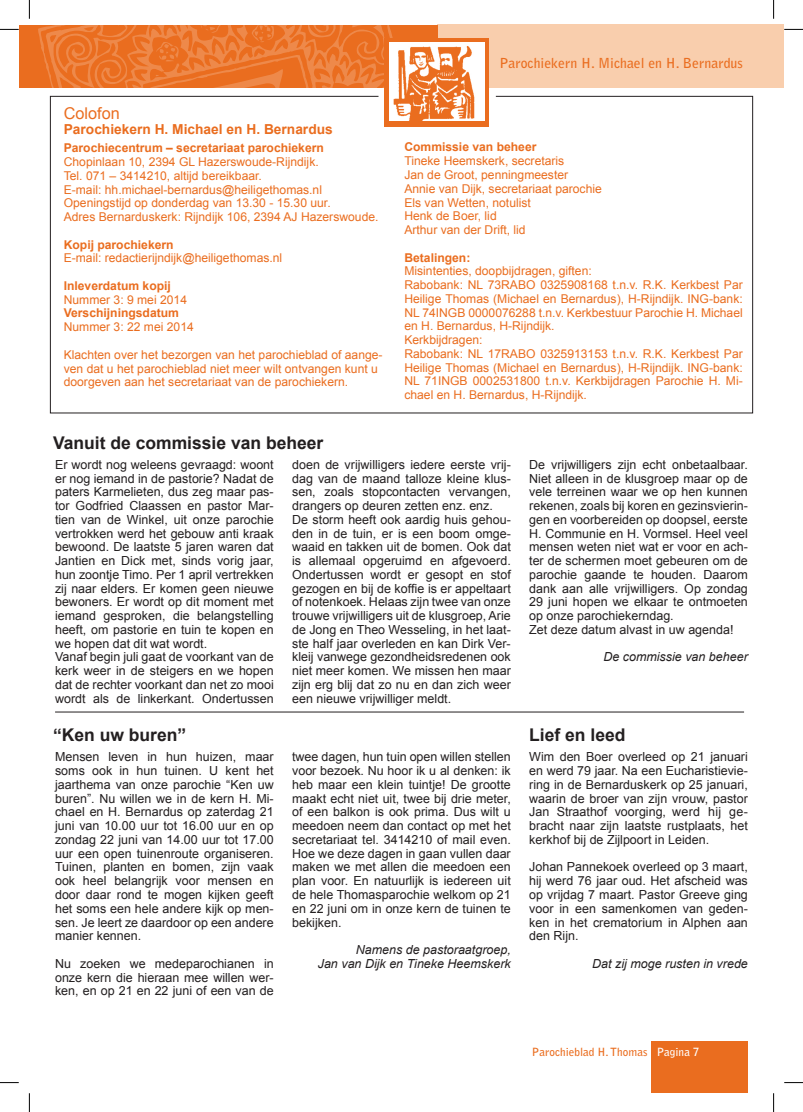
<style>
.page{position:relative;width:803px;height:1112px;background:#fff}
.page>*{position:absolute;margin:0;border:0;box-sizing:border-box;transform-origin:0 0}
.t1{font:700 17.5px "Arial";color:#231f20}
.t2{font:16.25px "Arial";color:#ea6d1f}
.t3{font:700 13.75px "Bell Gothic Std";color:#ea6d1f}
.t4{font:700 13.75px "Arial";color:#ea6d1f}
.t5{font:12.5px/13.8px "Arial";color:#231f20;text-align:justify}
.t6{font:italic 12.5px/13.8px "Arial";color:#231f20;text-align:right}
.t7{font:12.12px/13.8px "Arial";color:#ea6d1f}
.t8{font:700 12.12px "Arial";color:#ea6d1f}
.t9{font:700 11.25px "Bell Gothic Std";color:#ea6d1f}
.s1{color:#fff}
</style>
<div class="page">
<div style="left:438px;top:25px;width:346px;height:63px;background:#f9cead"></div>
<div style="left:19px;top:25px;width:419px;height:62px;background:#ea6d1f"></div>
<svg style="left:38px;top:25px;width:355px;height:63px"></svg>
<svg style="left:384px;top:38px;width:105px;height:58px"></svg>
<div style="left:389px;top:43px;width:95px;height:78px;background:#fff"></div>
<img style="left:398px;top:46px;width:76px;height:50px">
<svg style="left:50px;top:96px;width:703px;height:317px"></svg>
<div style="left:651px;top:1041px;width:96px;height:51px;background:#ea6d1f"></div>
<hr style="left:55px;top:711px;width:689px;height:1px;background:#231f20">
<svg style="left:0;top:29px;width:19px;height:1px"></svg>
<svg style="left:784px;top:29px;width:19px;height:1px"></svg>
<svg style="left:0;top:1082px;width:19px;height:1px"></svg>
<svg style="left:784px;top:1082px;width:19px;height:1px"></svg>
<svg style="left:29px;top:0;width:1px;height:19px"></svg>
<svg style="left:29px;top:1093px;width:1px;height:18px"></svg>
<svg style="left:773px;top:0;width:1px;height:19px"></svg>
<svg style="left:773px;top:1093px;width:1px;height:18px"></svg>
<h2 class="t2" style="left:64px;top:102px;width:57px">Colofon</h2>
<p class="t4" style="left:64px;top:120px;width:270px">Parochiekern H. Michael en H. Bernardus</p>
<p class="t8" style="left:64px;top:139px;width:262px">Parochiecentrum – secretariaat parochiekern</p>
<p class="t7" style="left:64px;top:155px;width:316px">Chopinlaan 10, 2394 GL Hazerswoude-Rijndijk.<br>Tel. 071 – 3414210, altijd bereikbaar.<br>E-mail: hh.michael-bernardus@heiligethomas.nl Openingstijd op donderdag van 13.30 - 15.30 uur.<br>Adres Bernarduskerk: Rijndijk 106, 2394 AJ Hazerswoude.</p>
<p class="t8" style="left:64px;top:236px;width:111px">Kopij parochiekern</p>
<p class="t7" style="left:64px;top:251px;width:220px">E-mail: redactierijndijk@heiligethomas.nl</p>
<p class="t8" style="left:64px;top:277px;width:109px">Inleverdatum kopij</p>
<p class="t7" style="left:64px;top:292px;width:125px">Nummer 3: 9 mei 2014</p>
<p class="t8" style="left:64px;top:304px;width:117px">Verschijningsdatum</p>
<p class="t7" style="left:64px;top:320px;width:132px">Nummer 3: 22 mei 2014</p>
<p class="t7" style="left:64px;top:347px;width:320px">Klachten over het bezorgen van het parochieblad of aange&shy;ven dat u het parochieblad niet meer wilt ontvangen kunt u doorgeven aan het secretariaat van de parochiekern.</p>
<h1 class="t1" style="left:53px;top:430px;width:272px">Vanuit de commissie van beheer</h1>
<p class="t3" style="left:499px;top:55px;width:245px">Parochiekern H. Michael en H. Bernardus</p>
<p class="t8" style="left:404px;top:139px;width:134px">Commissie van beheer</p>
<p class="t7" style="left:404px;top:154px;width:199px">Tineke Heemskerk, secretaris<br>Jan de Groot, penningmeester<br>Annie van Dijk, secretariaat parochie<br>Els van Wetten, notulist<br>Henk de Boer, lid<br>Arthur van der Drift, lid</p>
<p class="t8" style="left:404px;top:249px;width:68px">Betalingen:</p>
<p class="t7" style="left:404px;top:264px;width:340px">Misintenties, doopbijdragen, giften:<br>Rabobank: NL 73RABO 0325908168 t.n.v. R.K. Kerkbest Par Heilige Thomas (Michael en Bernardus), H-Rijndijk. ING-bank:<br>NL 74INGB 0000076288 t.n.v. Kerkbestuur Parochie H. Michael en H. Bernardus, H-Rijndijk.<br>Kerkbijdragen:<br>Rabobank: NL 17RABO 0325913153 t.n.v. R.K. Kerkbest Par Heilige Thomas (Michael en Bernardus), H-Rijndijk. ING-bank:<br>NL 71INGB 0002531800 t.n.v. Kerkbijdragen Parochie H. Mi&shy;chael en H. Bernardus, H-Rijndijk.</p>
<p class="t5" style="left:55px;top:457px;width:220px;text-align:left">Er wordt nog weleens gevraagd: woont er nog iemand in de pastorie? Nadat de paters Karmelieten, dus zeg maar pas&shy;tor Godfried Claassen en pastor Mar&shy;tien van de Winkel, uit onze parochie vertrokken werd het gebouw anti kraak bewoond. De laatste 5 jaren waren dat Jantien en Dick met, sinds vorig jaar, hun zoontje Timo. Per 1 april vertrekken zij naar elders. Er komen geen nieuwe bewoners. Er wordt op dit moment met iemand gesproken, die belangstelling heeft, om pastorie en tuin te kopen en we hopen dat dit wat wordt.<br>Vanaf begin juli gaat de voorkant van de kerk weer in de steigers en we hopen dat de rechter voorkant dan net zo mooi wordt als de linkerkant. Ondertussen</p>
<p class="t5" style="left:292px;top:457px;width:220px;text-align:left">doen de vrijwilligers iedere eerste vrij&shy;dag van de maand talloze kleine klus&shy;sen, zoals stopcontacten vervangen, drangers op deuren zetten enz. enz.<br>De storm heeft ook aardig huis gehou&shy;den in de tuin, er is een boom omge&shy;waaid en takken uit de bomen. Ook dat is allemaal opgeruimd en afgevoerd.<br>Ondertussen wordt er gesopt en stof gezogen en bij de koffie is er appeltaart of notenkoek. Helaas zijn twee van onze trouwe vrijwilligers uit de klusgroep, Arie de Jong en Theo Wesseling, in het laat&shy;ste half jaar overleden en kan Dirk Ver&shy;kleij vanwege gezondheidsredenen ook niet meer komen. We missen hen maar zijn erg blij dat zo nu en dan zich weer een nieuwe vrijwilliger meldt.</p>
<p class="t5" style="left:529px;top:457px;width:220px;text-align:left">De vrijwilligers zijn echt onbetaalbaar.<br>Niet alleen in de klusgroep maar op de vele terreinen waar we op hen kunnen rekenen, zoals bij koren en gezinsvierin&shy;gen en voorbereiden op doopsel, eerste H. Communie en H. Vormsel. Heel veel mensen weten niet wat er voor en ach&shy;ter de schermen moet gebeuren om de parochie gaande te houden. Daarom dank aan alle vrijwilligers. Op zondag 29 juni hopen we elkaar te ontmoeten op onze parochiekerndag.<br>Zet deze datum alvast in uw agenda!</p>
<p class="t6" style="left:603px;top:650px;width:146px">De commissie van beheer</p>
<h1 class="t1" style="left:53px;top:722px;width:135px">“Ken uw buren”</h1>
<h1 class="t1" style="left:529px;top:722px;width:98px">Lief en leed</h1>
<p class="t5" style="left:55px;top:749px;width:220px">Mensen leven in hun huizen, maar soms ook in hun tuinen. U kent het jaarthema van onze parochie “Ken uw buren”. Nu willen we in de kern H. Mi&shy;chael en H. Bernardus op zaterdag 21 juni van 10.00 uur tot 16.00 uur en op zondag 22 juni van 14.00 uur tot 17.00 uur een open tuinenroute organiseren.<br>Tuinen, planten en bomen, zijn vaak ook heel belangrijk voor mensen en door daar rond te mogen kijken geeft het soms een hele andere kijk op men&shy;sen. Je leert ze daardoor op een andere manier kennen.</p>
<p class="t5" style="left:55px;top:956px;width:220px">Nu zoeken we medeparochianen in onze kern die hieraan mee willen wer&shy;ken, en op 21 en 22 juni of een van de</p>
<p class="t5" style="left:292px;top:749px;width:220px">twee dagen, hun tuin open willen stellen voor bezoek. Nu hoor ik u al denken: ik heb maar een klein tuintje! De grootte maakt echt niet uit, twee bij drie meter, of een balkon is ook prima. Dus wilt u meedoen neem dan contact op met het secretariaat tel. 3414210 of mail even.<br>Hoe we deze dagen in gaan vullen daar maken we met allen die meedoen een plan voor. En natuurlijk is iedereen uit de hele Thomasparochie welkom op 21 en 22 juni om in onze kern de tuinen te bekijken.</p>
<p class="t6" style="left:318px;top:942px;width:195px">Namens de pastoraatgroep,<br>Jan van Dijk en Tineke Heemskerk</p>
<p class="t5" style="left:529px;top:749px;width:220px">Wim den Boer overleed op 21 januari en werd 79 jaar. Na een Eucharistievie&shy;ring in de Bernarduskerk op 25 januari, waarin de broer van zijn vrouw, pastor Jan Straathof voorging, werd hij ge&shy;bracht naar zijn laatste rustplaats, het kerkhof bij de Zijlpoort in Leiden.</p>
<p class="t5" style="left:529px;top:859px;width:220px">Johan Pannekoek overleed op 3 maart, hij werd 76 jaar oud. Het afscheid was op vrijdag 7 maart. Pastor Greeve ging voor in een samenkomen van geden&shy;ken in het crematorium in Alphen aan den Rijn.</p>
<p class="t6" style="left:592px;top:956px;width:157px">Dat zij moge rusten in vrede</p>
<p class="t9" style="left:532px;top:1045px;width:169px">Parochieblad H. Thomas <span class="s1">Pagina 7</span></p>
</div>
